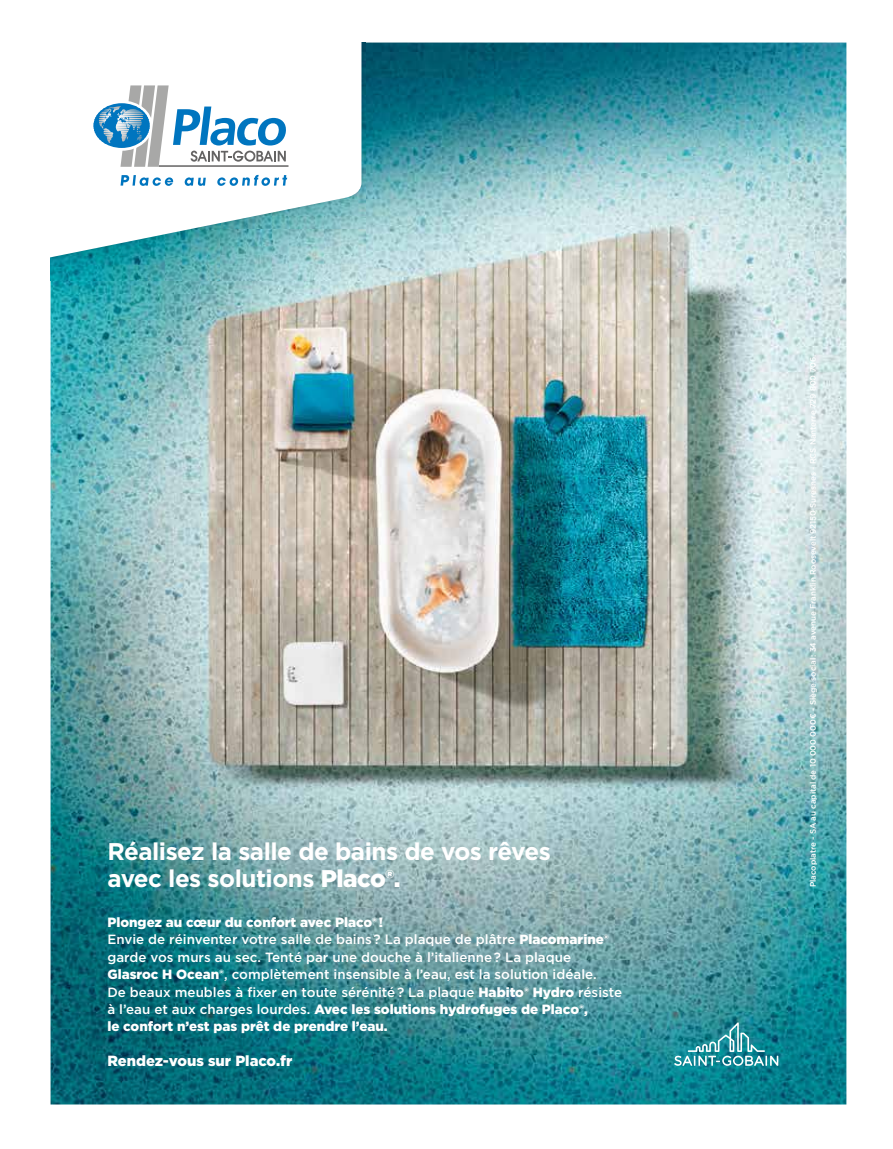
<style>
.page{position:relative;width:893px;height:1149px;background:#fff}
.page>*{position:absolute;margin:0;border:0;box-sizing:border-box;transform-origin:0 0}
.t1{font:700 24.15px/26.7px "Gotham";letter-spacing:-.02em;color:#fff}
.t2{font:900 14.7px "Gotham";color:#fff}
.t3{font:500 13.35px/17.4px "Gotham";color:#fff}
.t4{font:500 8.1px "Gotham";letter-spacing:-.01em;color:#fff}
.s1{font-weight:900}
</style>
<div class="page">
<img style="left:51px;top:43px;width:795px;height:1061px">
<svg style="left:674px;top:1022px;width:104px;height:43px;background:#3997a3"></svg>
<img style="left:51px;top:43px;width:314px;height:237px">
<svg style="left:51px;top:43px;width:310px;height:234px"></svg>
<svg style="left:94px;top:85px;width:194px;height:82px"></svg>
<svg style="left:121px;top:175px;width:52px;height:11px"></svg>
<svg style="left:184px;top:177px;width:22px;height:9px"></svg>
<svg style="left:217px;top:175px;width:70px;height:11px"></svg>
<h1 class="t1" style="left:107px;top:837px;width:445px">Réalisez la salle de bains de vos rêves avec les solutions <span class="s1">Placo®.</span></h1>
<p class="t3" style="left:107px;top:912px;width:516px"><span class="s1">Plongez au cœur du confort avec Placo® !<br></span>Envie de réinventer votre salle de bains ? La plaque de plâtre <span class="s1">Placomarine® </span>garde vos murs au sec. Tenté par une douche à l’italienne ? La plaque <span class="s1">Glasroc H Ocean®</span>, complètement insensible à l’eau, est la solution idéale.<br>De beaux meubles à fixer en toute sérénité ? La plaque <span class="s1">Habito® Hydro</span> résiste à l’eau et aux charges lourdes. <span class="s1">Avec les solutions hydrofuges de Placo®,<br>le confort n’est pas prêt de prendre l’eau.</span></p>
<p class="t2" style="left:107px;top:1050px;width:186px">Rendez-vous sur Placo.fr</p>
<p class="t4" style="left:808px;top:886px;width:533px;rotate:-90deg">Placoplatre - SA au capital de 10 000 000 € - Siège social : 34 avenue Franklin Roosevelt 92150 Suresnes - RCS Nanterre 729 800 706.</p>
</div>
